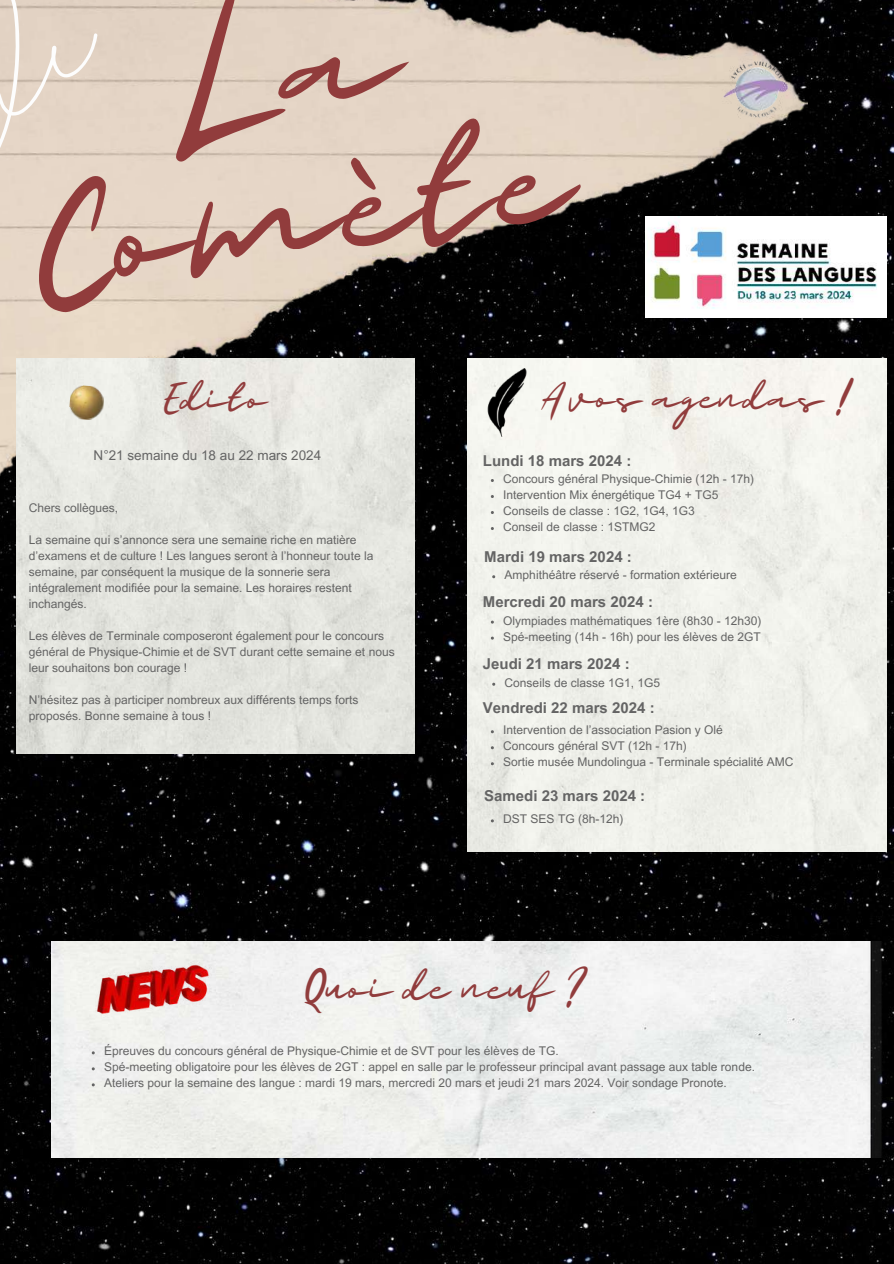
<style>
.page{position:relative;width:894px;height:1264px;background:#fff}
.page>*{position:absolute;margin:0;border:0;box-sizing:border-box;transform-origin:0 0}
.t1{font:162.15px/145.8px "Majesty Yandi Designs";color:#913c3c;text-align:center}
.t2{font:41.55px "Majesty Yandi Designs";color:#913c3c}
.t3{font:39.75px "Majesty Yandi Designs";color:#913c3c}
.t4{font:39px "Majesty Yandi Designs";color:#913c3c}
.t5{font:700 15px "Arial MT Pro";color:#646464}
.t6{font:13.5px "Arial MT Pro";color:#646464}
.t7{font:12px/16px "Arial MT Pro";color:#646464}
</style>
<div class="page">
<img style="left:0;top:0;width:893px;height:1263px">
<img style="left:0;top:0;width:834px;height:672px">
<img style="left:16px;top:358px;width:399px;height:395px">
<img style="left:69px;top:384px;width:36px;height:37px">
<img style="left:52px;top:941px;width:830px;height:216px">
<svg style="left:0;top:0;width:104px;height:284px;background:#e4d5c7"></svg>
<div style="left:467px;top:358px;width:419px;height:493px;background:#f0f1eb"></div>
<img style="left:473px;top:368px;width:67px;height:68px">
<img style="left:714px;top:52px;width:90px;height:81px">
<img style="left:90px;top:949px;width:126px;height:83px">
<img style="left:645px;top:216px;width:240px;height:102px">
<h1 class="t1" style="left:3px;top:46px;width:551px;rotate:-8deg">La<br>Comète</h1>
<h3 class="t3" style="left:163px;top:380px;width:106px">Edito</h3>
<h3 class="t4" style="left:540px;top:379px;width:314px">A vos agendas !</h3>
<p class="t6" style="left:94px;top:450px;width:229px">N°21 semaine du 18 au 22 mars 2024</p>
<p class="t5" style="left:482px;top:455px;width:150px">Lundi 18 mars 2024 :</p>
<p class="t7" style="left:29px;top:501px;width:91px">Chers collègues,</p>
<p class="t7" style="left:29px;top:533px;width:346px">La semaine qui s’annonce sera une semaine riche en matière d’examens et de culture ! Les langues seront à l’honneur toute la semaine, par conséquent la musique de la sonnerie sera intégralement modifiée pour la semaine. Les horaires restent inchangés.</p>
<p class="t7" style="left:29px;top:629px;width:367px">Les élèves de Terminale composeront également pour le concours général de Physique-Chimie et de SVT durant cette semaine et nous leur souhaitons bon courage !</p>
<p class="t7" style="left:29px;top:693px;width:331px">N’hésitez pas à participer nombreux aux différents temps forts proposés. Bonne semaine à tous !</p>
<p class="t7" style="left:503px;top:472px;width:252px">Concours général Physique-Chimie (12h - 17h)<br>Intervention Mix énergétique TG4 + TG5<br>Conseils de classe : 1G2, 1G4, 1G3<br>Conseil de classe : 1STMG2</p>
<p class="t7" style="left:504px;top:568px;width:234px">Amphithéâtre réservé - formation extérieure</p>
<p class="t5" style="left:484px;top:551px;width:149px">Mardi 19 mars 2024 :</p>
<p class="t5" style="left:482px;top:596px;width:172px">Mercredi 20 mars 2024 :</p>
<p class="t7" style="left:503px;top:614px;width:260px">Olympiades mathématiques 1ère (8h30 - 12h30)<br>Spé-meeting (14h - 16h) pour les élèves de 2GT</p>
<p class="t5" style="left:482px;top:658px;width:148px">Jeudi 21 mars 2024 :</p>
<p class="t7" style="left:504px;top:676px;width:157px">Conseils de classe 1G1, 1G5</p>
<p class="t5" style="left:482px;top:702px;width:173px">Vendredi 22 mars 2024 :</p>
<p class="t7" style="left:503px;top:723px;width:292px">Intervention de l’association Pasion y Olé<br>Concours général SVT (12h - 17h)<br>Sortie musée Mundolingua - Terminale spécialité AMC</p>
<p class="t5" style="left:484px;top:790px;width:162px">Samedi 23 mars 2024 :</p>
<p class="t7" style="left:503px;top:812px;width:122px">DST SES TG (8h-12h)</p>
<h2 class="t2" style="left:304px;top:968px;width:285px">Quoi de neuf ?</h2>
<p class="t7" style="left:104px;top:1044px;width:652px">Épreuves du concours général de Physique-Chimie et de SVT pour les élèves de TG.<br>Spé-meeting obligatoire pour les élèves de 2GT : appel en salle par le professeur principal avant passage aux table ronde.<br>Ateliers pour la semaine des langue : mardi 19 mars, mercredi 20 mars et jeudi 21 mars 2024. Voir sondage Pronote.</p>
</div>
